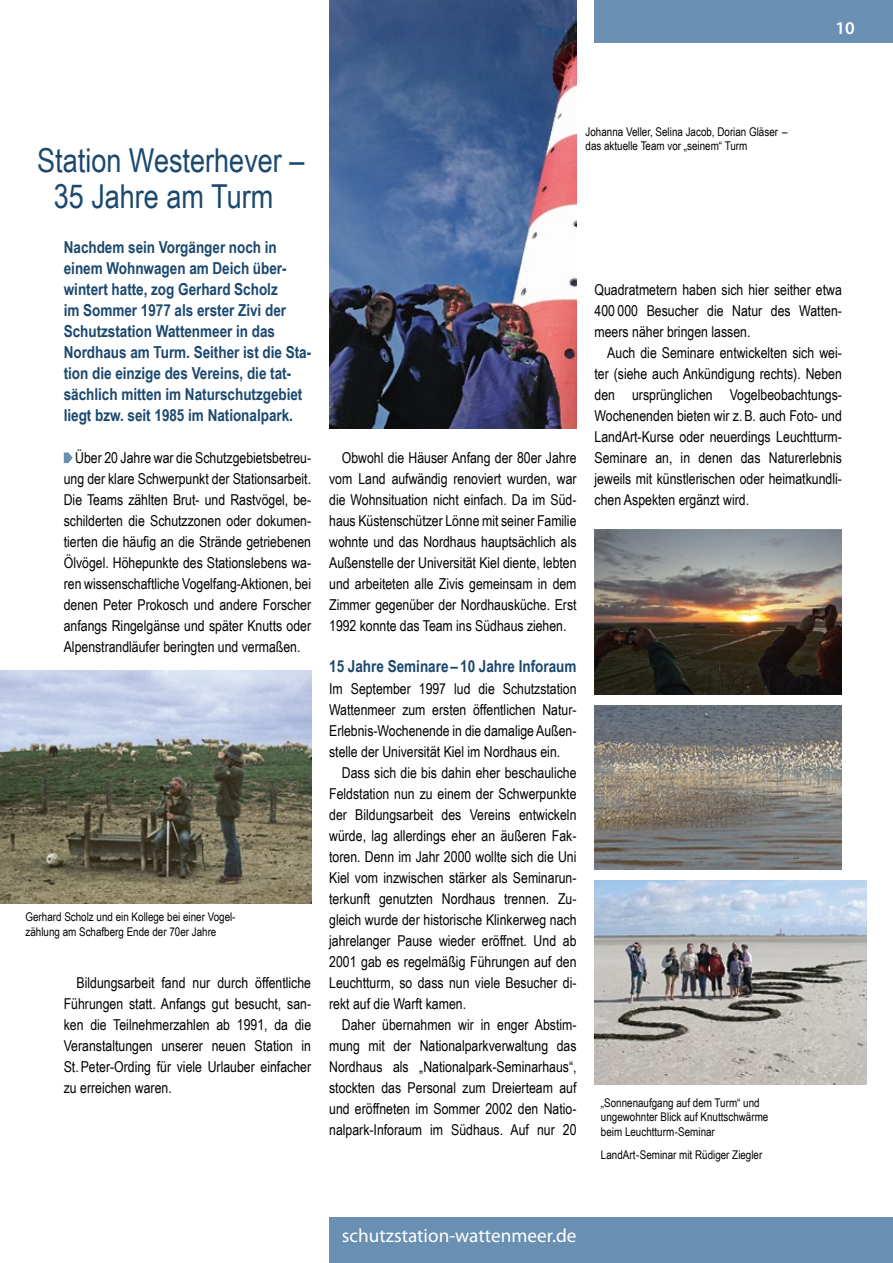
<style>
.page{position:relative;width:893px;height:1263px;background:#fff}
.page>*{position:absolute;margin:0;border:0;box-sizing:border-box;transform-origin:0 0}
.t1{font:33px/36px "Arial Narrow";color:#1b486f;text-align:center}
.t2{font:19.2px "Myriad Pro";color:#fff}
.t3{font:600 18px "Myriad Pro";color:#fff}
.t4{font:700 16.5px/21px "Arial Narrow";color:#1b486f}
.t5{font:16.5px "Arial";color:#1e5085}
.t6{font:15px/21px "Arial Narrow";color:#000;text-align:justify}
.t7{font:12px/14.4px "Arial Narrow";color:#000}
</style>
<div class="page">
<svg style="left:64px;top:452px;width:9px;height:11px"></svg>
<img style="left:595px;top:529px;width:247px;height:165px">
<img style="left:595px;top:705px;width:247px;height:165px">
<img style="left:595px;top:880px;width:272px;height:205px">
<img style="left:0;top:671px;width:311px;height:233px">
<img style="left:329px;top:0;width:248px;height:428px">
<div style="left:595px;top:0;width:298px;height:43px;background:#698fb3"></div>
<div style="left:329px;top:1218px;width:564px;height:45px;background:#698fb3"></div>
<p class="t5" style="left:535px;top:22px;width:32px">Titel</p>
<p class="t3" style="left:835px;top:16px;width:21px">10</p>
<h1 class="t1" style="left:37px;top:141px;width:269px">Station Westerhever –<br>35 Jahre am Turm</h1>
<p class="t4" style="left:64px;top:236px;width:249px">Nachdem sein Vorgänger noch in einem Wohnwagen am Deich über&shy;wintert hatte, zog Gerhard Scholz<br>im Sommer 1977 als erster Zivi der Schutzstation Wattenmeer in das Nordhaus am Turm. Seither ist die Sta&shy;tion die einzige des Vereins, die tat&shy;sächlich mitten im Naturschutzgebiet liegt bzw. seit 1985 im Nationalpark.</p>
<p class="t6" style="left:64px;top:447px;width:249px;text-indent:11px">Über 20 Jahre war die Schutzgebietsbetreu&shy;ung der klare Schwerpunkt der Stationsarbeit.<br>Die Teams zählten Brut- und Rastvögel, be&shy;schilderten die Schutzzonen oder dokumen&shy;tierten die häufig an die Strände getriebenen Ölvögel. Höhepunkte des Stationslebens wa&shy;ren wissenschaftliche Vogelfang-Aktionen, bei denen Peter Prokosch und andere Forscher anfangs Ringelgänse und später Knutts oder Alpenstrandläufer beringten und vermaßen.</p>
<p class="t7" style="left:26px;top:909px;width:212px">Gerhard Scholz und ein Kollege bei einer Vogel&shy;zählung am Schafberg Ende der 70er Jahre</p>
<p class="t6" style="left:64px;top:972px;width:249px;text-indent:13px">Bildungsarbeit fand nur durch öffentliche Führungen statt. Anfangs gut besucht, san&shy;ken die Teilnehmerzahlen ab 1991, da die Veranstaltungen unserer neuen Station in St.Peter-Ording für viele Urlauber einfacher zu erreichen waren.</p>
<p class="t7" style="left:586px;top:124px;width:203px">Johanna Veller, Selina Jacob, Dorian Gläser – das aktuelle Team vor „seinem“ Turm</p>
<p class="t6" style="left:329px;top:447px;width:249px;text-indent:13px">Obwohl die Häuser Anfang der 80er Jahre vom Land aufwändig renoviert wurden, war die Wohnsituation nicht einfach. Da im Süd&shy;haus Küstenschützer Lönne mit seiner Familie wohnte und das Nordhaus hauptsächlich als Außenstelle der Universität Kiel diente, lebten und arbeiteten alle Zivis gemeinsam in dem Zimmer gegenüber der Nordhausküche. Erst 1992 konnte das Team ins Südhaus ziehen.</p>
<p class="t4" style="left:329px;top:654px;width:249px">15 Jahre Seminare – 10 Jahre Inforaum</p>
<p class="t6" style="left:329px;top:678px;width:249px">Im September 1997 lud die Schutzstation Wattenmeer zum ersten öffentlichen Natur-Erlebnis-Wochenende in die damalige Außen&shy;stelle der Universität Kiel im Nordhaus ein.</p>
<p class="t6" style="left:329px;top:762px;width:249px;text-indent:13px">Dass sich die bis dahin eher beschauliche Feldstation nun zu einem der Schwerpunkte der Bildungsarbeit des Vereins entwickeln würde, lag allerdings eher an äußeren Fak&shy;toren. Denn im Jahr 2000 wollte sich die Uni Kiel vom inzwischen stärker als Seminarun&shy;terkunft genutzten Nordhaus trennen. Zu&shy;gleich wurde der historische Klinkerweg nach jahrelanger Pause wieder eröffnet. Und ab 2001 gab es regelmäßig Führungen auf den Leuchtturm, so dass nun viele Besucher di&shy;rekt auf die Warft kamen.</p>
<p class="t6" style="left:329px;top:1014px;width:249px;text-indent:13px">Daher übernahmen wir in enger Abstim&shy;mung mit der Nationalparkverwaltung das Nordhaus als „Nationalpark-Seminarhaus“, stockten das Personal zum Dreierteam auf und eröffneten im Sommer 2002 den Natio&shy;nalpark-Inforaum im Südhaus. Auf nur 20</p>
<p class="t6" style="left:595px;top:279px;width:249px">Quadratmetern haben sich hier seither etwa 400 000 Besucher die Natur des Watten&shy;meers näher bringen lassen.</p>
<p class="t6" style="left:595px;top:342px;width:249px;text-indent:13px">Auch die Seminare entwickelten sich wei&shy;ter (siehe auch Ankündigung rechts). Neben den ursprünglichen Vogelbeobachtungs-Wochenenden bieten wir z.B. auch Foto- und LandArt-Kurse oder neuerdings Leuchtturm-Seminare an, in denen das Naturerlebnis jeweils mit künstlerischen oder heimatkundli&shy;chen Aspekten ergänzt wird.</p>
<p class="t7" style="left:601px;top:1095px;width:169px">„Sonnenaufgang auf dem Turm“ und ungewohnter Blick auf Knuttschwärme beim Leuchtturm-Seminar</p>
<p class="t7" style="left:601px;top:1147px;width:163px">LandArt-Seminar mit Rüdiger Ziegler</p>
<p class="t2" style="left:342px;top:1223px;width:236px">schutzstation-wattenmeer.de</p>
</div>
